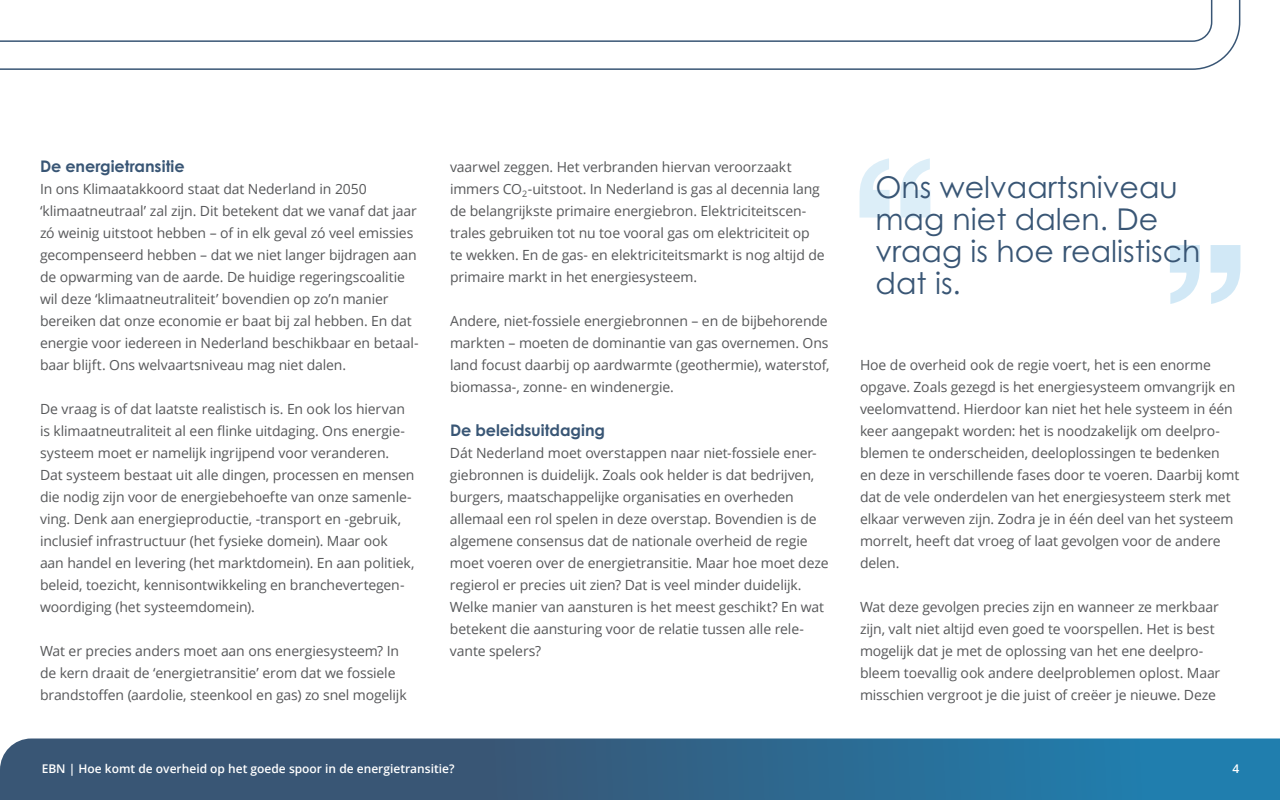
<style>
.page{position:relative;width:1280px;height:800px;background:#fff}
.page>*{position:absolute;margin:0;border:0;box-sizing:border-box;transform-origin:0 0}
.t1{font:30px/32px "Century Gothic Pro";color:#395675}
.t2{font:700 16px "Century Gothic Pro";letter-spacing:-.005em;color:#395675}
.t3{font:14px/22px "Open Sans";letter-spacing:-.01em;color:#57585a}
.t4{font:600 12px "Open Sans";color:#fff}
</style>
<div class="page">
<svg style="left:0;top:738px;width:1280px;height:62px;background:#32668a"></svg>
<svg style="left:0;top:0;width:1241px;height:70px"></svg>
<svg style="left:860px;top:158px;width:70px;height:60px"></svg>
<svg style="left:1170px;top:245px;width:70px;height:59px"></svg>
<p class="t2" style="left:40px;top:156px;width:146px">De energietransitie</p>
<p class="t3" style="left:40px;top:178px;width:380px">In ons Klimaatakkoord staat dat Nederland in 2050 ‘klimaatneutraal’ zal zijn. Dit betekent dat we vanaf dat jaar zó weinig uitstoot hebben – of in elk geval zó veel emissies gecompenseerd hebben – dat we niet langer bijdragen aan de opwarming van de aarde. De huidige regeringscoalitie wil deze ‘klimaatneutraliteit’ bovendien op zo’n manier bereiken dat onze economie er baat bij zal hebben. En dat energie voor iedereen in Nederland beschikbaar en betaal&shy;baar blijft. Ons welvaartsniveau mag niet dalen.</p>
<p class="t3" style="left:40px;top:398px;width:376px">De vraag is of dat laatste realistisch is. En ook los hiervan is klimaatneutraliteit al een flinke uitdaging. Ons energie&shy;systeem moet er namelijk ingrijpend voor veranderen.<br>Dat systeem bestaat uit alle dingen, processen en mensen die nodig zijn voor de energiebehoefte van onze samenle&shy;ving. Denk aan energieproductie, -transport en -gebruik, inclusief infrastructuur (het fysieke domein). Maar ook aan handel en levering (het marktdomein). En aan politiek, beleid, toezicht, kennisontwikkeling en branchevertegen&shy;woordiging (het systeemdomein).</p>
<p class="t3" style="left:40px;top:639px;width:368px">Wat er precies anders moet aan ons energiesysteem? In de kern draait de ‘energietransitie’ erom dat we fossiele brandstoffen (aardolie, steenkool en gas) zo snel mogelijk</p>
<p class="t3" style="left:450px;top:155px;width:376px">vaarwel zeggen. Het verbranden hiervan veroorzaakt immers CO<sub>2</sub>-uitstoot. In Nederland is gas al decennia lang de belangrijkste primaire energiebron. Elektriciteitscen&shy;trales gebruiken tot nu toe vooral gas om elektriciteit op te wekken. En de gas- en elektriciteitsmarkt is nog altijd de primaire markt in het energiesysteem.</p>
<p class="t3" style="left:450px;top:310px;width:381px">Andere, niet-fossiele energiebronnen – en de bijbehorende markten – moeten de dominantie van gas overnemen. Ons land focust daarbij op aardwarmte (geothermie), waterstof, biomassa-, zonne- en windenergie.</p>
<p class="t2" style="left:450px;top:420px;width:157px">De beleidsuitdaging</p>
<p class="t3" style="left:450px;top:442px;width:380px">Dát Nederland moet overstappen naar niet-fossiele ener&shy;giebronnen is duidelijk. Zoals ook helder is dat bedrijven, burgers, maatschappelijke organisaties en overheden allemaal een rol spelen in deze overstap. Bovendien is de algemene consensus dat de nationale overheid de regie moet voeren over de energietransitie. Maar hoe moet deze regierol er precies uit zien? Dat is veel minder duidelijk.<br>Welke manier van aansturen is het meest geschikt? En wat betekent die aansturing voor de relatie tussen alle rele&shy;vante spelers?</p>
<h1 class="t1" style="left:875px;top:170px;width:326px">Ons welvaartsniveau mag niet dalen. De vraag is hoe realistisch dat is.</h1>
<p class="t3" style="left:860px;top:354px;width:381px">Hoe de overheid ook de regie voert, het is een enorme opgave. Zoals gezegd is het energiesysteem omvangrijk en veelomvattend. Hierdoor kan niet het hele systeem in één keer aangepakt worden: het is noodzakelijk om deelpro&shy;blemen te onderscheiden, deeloplossingen te bedenken en deze in verschillende fases door te voeren. Daarbij komt dat de vele onderdelen van het energiesysteem sterk met elkaar verweven zijn. Zodra je in één deel van het systeem morrelt, heeft dat vroeg of laat gevolgen voor de andere delen.</p>
<p class="t3" style="left:860px;top:595px;width:362px">Wat deze gevolgen precies zijn en wanneer ze merkbaar zijn, valt niet altijd even goed te voorspellen. Het is best mogelijk dat je met de oplossing van het ene deelpro&shy;bleem toevallig ook andere deelproblemen oplost. Maar misschien vergroot je die juist of creëer je nieuwe. Deze</p>
<p class="t4" style="left:42px;top:761px;width:414px">EBN | Hoe komt de overheid op het goede spoor in de energietransitie?</p>
<p class="t4" style="left:1233px;top:761px;width:8px">4</p>
</div>
